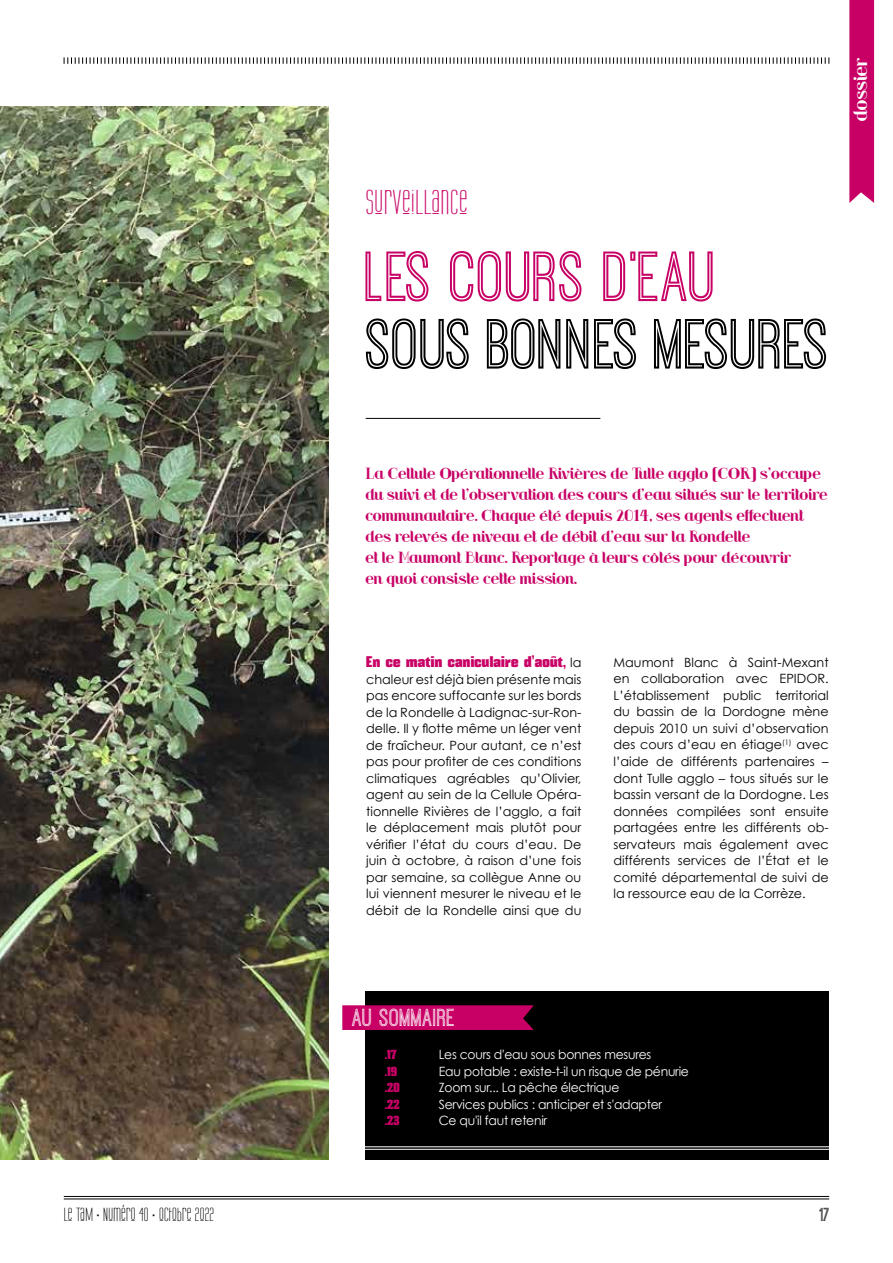
<style>
.page{position:relative;width:893px;height:1263px;background:#fff}
.page>*{position:absolute;margin:0;border:0;box-sizing:border-box;transform-origin:0 0}
.t1{font:73.5px "Ostrich Sans Inline";letter-spacing:.01em;color:#000;scale:.96 1}
.t2{font:73.5px "Ostrich Sans Inline";letter-spacing:.01em;color:#c80065;scale:.96 1}
.t3{font:30px "Labtop Unicase Upper";letter-spacing:.03em;color:#c80065}
.t4{font:25.5px "Ostrich Sans Inline";letter-spacing:.02em;color:#fff}
.t5{font:19.5px "Ostrich Sans Inline";color:#000}
.t6{font:18px "Riot Squad";letter-spacing:.015em;color:#fff}
.t7{font:16.5px "Labtop Unicase Upper";letter-spacing:.02em;color:#000}
.t8{font:15px/21px "Riot Squad";letter-spacing:.03em;color:#c80065}
.t9{font:15px "Mikodacs";letter-spacing:.02em;color:#c80065}
.t10{font:12.75px/16.5px "Century Gothic";color:#000;text-align:justify}
.t11{font:12.75px "Century Gothic";letter-spacing:-.02em;color:#fff}
.t12{font:12.75px "Mikodacs";color:#c80065}
.s1{font-family:"Century Gothic";font-size:12.75px;color:#000}
</style>
<div class="page">
<hr style="left:64px;top:1196px;width:765px;height:1px;background:#000">
<hr style="left:64px;top:1199px;width:765px;height:1px;background:#000">
<svg style="left:64px;top:57px;width:766px;height:7px"></svg>
<div style="left:849px;top:0;width:25px;height:203px;background:#c80065"></div>
<hr style="left:366px;top:418px;width:234px;height:1px;background:#000">
<div style="left:366px;top:991px;width:463px;height:168px;background:#000"></div>
<svg style="left:342px;top:1005px;width:192px;height:25px;background:#c00061"></svg>
<hr style="left:356px;top:1146px;width:494px;height:1px;background:#fff">
<hr style="left:356px;top:1149px;width:494px;height:1px;background:#fff">
<img style="left:0;top:106px;width:329px;height:1053px">
<h2 class="t3" style="left:366px;top:183px;width:103px">SURVEILLANCE</h2>
<h1 class="t2" style="left:366px;top:239px;width:367px">LES COURS D’EAU</h1>
<h1 class="t1" style="left:366px;top:306px;width:484px">SOUS BONNES MESURES</h1>
<h3 class="t6" style="left:851px;top:121px;width:65px;rotate:-90deg">dossier</h3>
<p class="t8" style="left:366px;top:463px;width:464px">La Cellule Opérationnelle Rivières de Tulle agglo (COR) s’occupe du suivi et de l’observation des cours d’eau situés sur le territoire communautaire. Chaque été depuis 2014, ses agents effectuent des relevés de niveau et de débit d’eau sur la Rondelle<br>et le Maumont Blanc. Reportage à leurs côtés pour découvrir<br>en quoi consiste cette mission.</p>
<p class="t9" style="left:366px;top:652px;width:217px">En ce matin caniculaire d’août, <span class="s1">la</span></p>
<p class="t10" style="left:366px;top:671px;width:217px">chaleur est déjà bien présente mais pas encore suffocante sur les bords de la Rondelle à Ladignac-sur-Ron&shy;delle. Il y flotte même un léger vent de fraîcheur. Pour autant, ce n’est pas pour profiter de ces conditions climatiques agréables qu’Olivier, agent au sein de la Cellule Opéra&shy;tionnelle Rivières de l’agglo, a fait le déplacement mais plutôt pour vérifier l’état du cours d’eau. De juin à octobre, à raison d’une fois par semaine, sa collègue Anne ou lui viennent mesurer le niveau et le débit de la Rondelle ainsi que du</p>
<p class="t10" style="left:613px;top:654px;width:217px">Maumont Blanc à Saint-Mexant en collaboration avec EPIDOR.<br>L’établissement public territorial du bassin de la Dordogne mène depuis 2010 un suivi d’observation des cours d’eau en étiage<sup>(1)</sup> avec l’aide de différents partenaires – dont Tulle agglo – tous situés sur le bassin versant de la Dordogne. Les données compilées sont ensuite partagées entre les différents ob&shy;servateurs mais également avec différents services de l’État et le comité départemental de suivi de la ressource eau de la Corrèze.</p>
<h3 class="t4" style="left:352px;top:1004px;width:105px">AU SOMMAIRE</h3>
<p class="t12" style="left:385px;top:1047px;width:14px">.17</p>
<p class="t11" style="left:439px;top:1047px;width:214px">Les cours d'eau sous bonnes mesures</p>
<p class="t12" style="left:385px;top:1063px;width:14px">.19</p>
<p class="t11" style="left:439px;top:1063px;width:252px">Eau potable : existe-t-il un risque de pénurie</p>
<p class="t12" style="left:385px;top:1080px;width:16px">.20</p>
<p class="t11" style="left:439px;top:1080px;width:182px">Zoom sur... La pêche électrique</p>
<p class="t12" style="left:385px;top:1096px;width:16px">.22</p>
<p class="t11" style="left:439px;top:1096px;width:225px">Services publics : anticiper et s'adapter</p>
<p class="t12" style="left:385px;top:1113px;width:16px">.23</p>
<p class="t11" style="left:439px;top:1113px;width:110px">Ce qu'il faut retenir</p>
<p class="t7" style="left:64px;top:1204px;width:152px">LE TAM • NUMÉRO 4O • OCTOBRE 2O22</p>
<h3 class="t5" style="left:820px;top:1204px;width:11px">17</h3>
</div>
